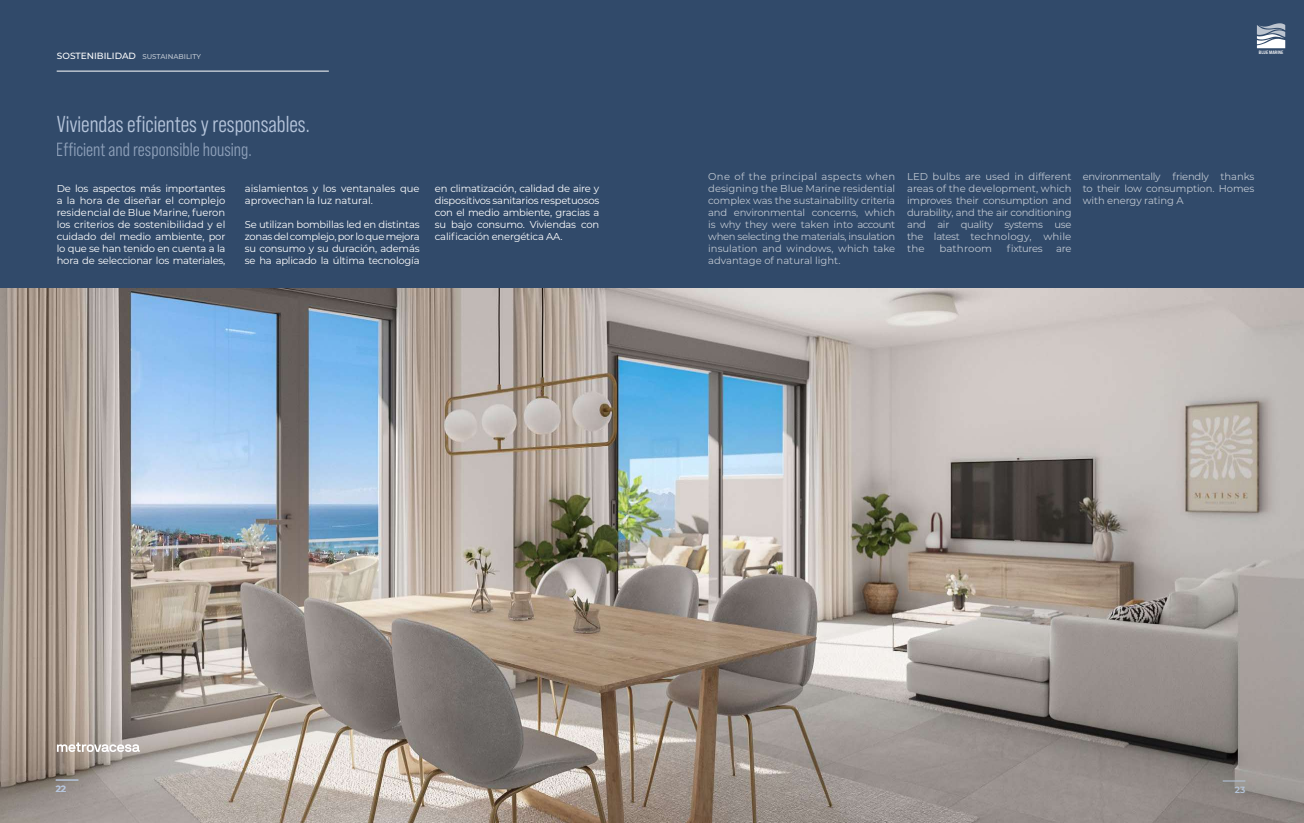
<style>
.page{position:relative;width:1304px;height:823px;background:#fff}
.page>*{position:absolute;margin:0;border:0;box-sizing:border-box;transform-origin:0 0}
.t1{font:23px "Bebas Neue Pro Middle";color:#b6c5db}
.t2{font:19px "Bebas Neue Pro Middle";color:#b6c5db}
.t3{font:10px/12px "Montserrat";letter-spacing:-.02em;color:#fff;text-align:justify}
.t4{font:10px/12px "Montserrat";color:#fff}
.t5{font:10px "Montserrat";letter-spacing:.01em;color:#fff}
.t6{font:500 9px "Montserrat";color:#fff}
.t7{font:600 9px "Montserrat";color:#b6c5db}
.t8{font:500 7px "Montserrat";color:#fff}
.t9{font:4.8px "Bebas Neue Pro Exp Bd";color:#fff}
</style>
<div class="page">
<div style="left:0;top:0;width:1304px;height:822px;background:#314a6a"></div>
<hr style="left:57px;top:71px;width:272px;height:1px;background:#fff">
<img style="left:0;top:288px;width:1304px;height:534px">
<svg style="left:57px;top:742px;width:83px;height:9px"></svg>
<svg style="left:1223px;top:780px;width:22px;height:1px"></svg>
<svg style="left:56px;top:779px;width:22px;height:1px"></svg>
<svg style="left:1257px;top:23px;width:28px;height:25px"></svg>
<p class="t6" style="left:57px;top:50px;width:81px">SOSTENIBILIDAD</p>
<p class="t8" style="left:142px;top:51px;width:60px">SUSTAINABILITY</p>
<h1 class="t1" style="left:57px;top:111px;width:254px">Viviendas eficientes y responsables.</h1>
<h2 class="t2" style="left:57px;top:139px;width:197px">Efficient and responsible housing.</h2>
<p class="t3" style="left:57px;top:182px;width:170px">De los aspectos más importantes a la hora de diseñar el complejo residencial de Blue Marine, fueron los criterios de sostenibilidad y el cuidado del medio ambiente, por lo que se han tenido en cuenta a la hora de seleccionar los materiales,</p>
<p class="t4" style="left:245px;top:182px;width:176px">aislamientos y los ventanales que aprovechan la luz natural.</p>
<p class="t3" style="left:245px;top:218px;width:176px">Se utilizan bombillas led en distintas zonas del complejo, por lo que mejora su consumo y su duración, además se ha aplicado la última tecnología</p>
<p class="t3" style="left:435px;top:182px;width:166px">en climatización, calidad de aire y dispositivos sanitarios respetuosos con el medio ambiente, gracias a su bajo consumo. Viviendas con calificación energética AA.</p>
<p class="t9" style="left:1259px;top:50px;width:26px">BLUE MARINE</p>
<p class="t3" style="left:708px;top:170px;width:189px">One of the principal aspects when designing the Blue Marine residential complex was the sustainability criteria and environmental concerns, which is why they were taken into account when selecting the materials, insulation insulation and windows, which take advantage of natural light.</p>
<p class="t3" style="left:907px;top:170px;width:166px">LED bulbs are used in different areas of the development, which improves their consumption and durability, and the air conditioning and air quality systems use the latest technology, while the</p>
<p class="t5" style="left:939px;top:242px;width:54px">bathroom</p>
<p class="t3" style="left:1007px;top:242px;width:38px">fixtures</p>
<p class="t3" style="left:1056px;top:242px;width:17px">are</p>
<p class="t3" style="left:1083px;top:170px;width:173px">environmentally friendly thanks to their low consumption. Homes with energy rating A</p>
<p class="t7" style="left:56px;top:781px;width:12px">22</p>
<p class="t7" style="left:1235px;top:782px;width:12px">23</p>
</div>
